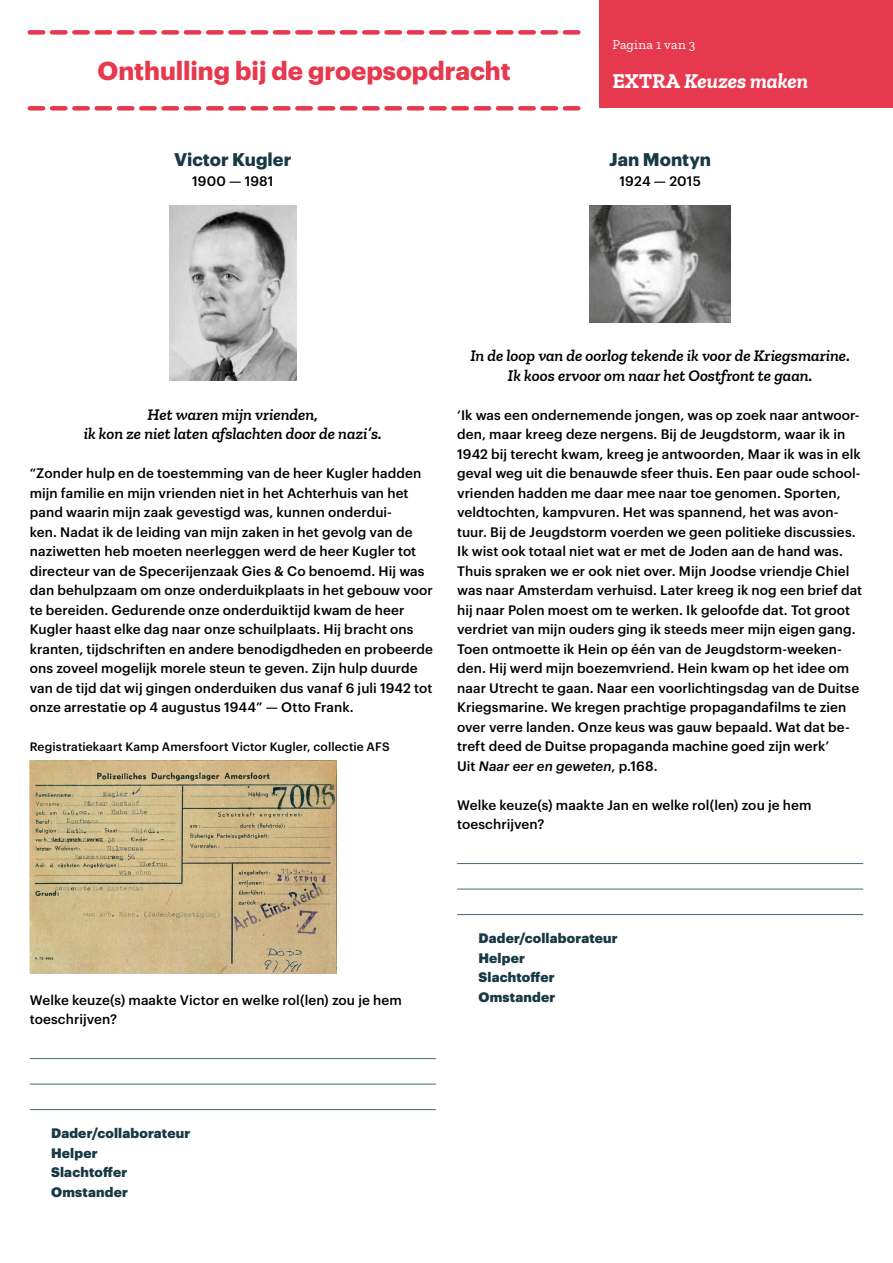
<style>
.page{position:relative;width:893px;height:1263px;background:#fff}
.page>*{position:absolute;margin:0;border:0;box-sizing:border-box;transform-origin:0 0}
.t1{font:700 25.5px "Graphik LC";color:#e6394e}
.t2{font:italic 700 21px "Zilla Slab";letter-spacing:-.005em;color:#fff}
.t3{font:700 18px "Graphik LC";color:#193945}
.t4{font:italic 600 16.5px/19.5px "Zilla Slab";color:#000;text-align:center}
.t5{font:500 13.5px/19.5px "Graphik LC";letter-spacing:.005em;color:#000}
.t6{font:900 13.5px/19.5px "Graphik LC";letter-spacing:.015em;color:#193945}
.t7{font:13.5px "Zilla Slab";letter-spacing:.02em;color:#fff}
.t8{font:500 12px "Graphik LC";letter-spacing:.01em;color:#000}
.s1{font-style:normal}
.s2{font-style:italic}
</style>
<div class="page">
<div style="left:600px;top:0;width:293px;height:108px;background:#e6394e"></div>
<svg style="left:30px;top:106px;width:548px;height:5px"></svg>
<svg style="left:30px;top:30px;width:548px;height:5px"></svg>
<hr style="left:30px;top:1058px;width:406px;height:1px;background:#486874">
<hr style="left:30px;top:1084px;width:406px;height:1px;background:#486874">
<hr style="left:30px;top:1109px;width:406px;height:1px;background:#486874">
<hr style="left:457px;top:863px;width:406px;height:1px;background:#486874">
<hr style="left:457px;top:889px;width:406px;height:1px;background:#486874">
<hr style="left:457px;top:914px;width:406px;height:1px;background:#486874">
<img style="left:30px;top:761px;width:306px;height:213px">
<img style="left:589px;top:205px;width:142px;height:117px">
<img style="left:169px;top:205px;width:128px;height:176px">
<h1 class="t1" style="left:97px;top:51px;width:415px">Onthulling bij de groepsopdracht</h1>
<h3 class="t3" style="left:174px;top:146px;width:119px">Victor Kugler</h3>
<p class="t5" style="left:192px;top:170px;width:83px">1900 — 1981</p>
<p class="t7" style="left:612px;top:37px;width:85px">Pagina 1 van 3</p>
<h2 class="t2" style="left:612px;top:69px;width:197px"><span class="s1">EXTRA</span> Keuzes maken</h2>
<h3 class="t3" style="left:609px;top:146px;width:103px">Jan Montyn</h3>
<p class="t5" style="left:619px;top:170px;width:83px">1924 — 2015</p>
<p class="t4" style="left:84px;top:405px;width:300px">Het waren mijn vrienden,<br>ik kon ze niet laten afslachten door de nazi’s.</p>
<p class="t5" style="left:30px;top:462px;width:405px">“Zonder hulp en de toestemming van de heer Kugler hadden mijn familie en mijn vrienden niet in het Achterhuis van het pand waarin mijn zaak gevestigd was, kunnen onderdui-<br>ken. Nadat ik de leiding van mijn zaken in het gevolg van de naziwetten heb moeten neerleggen werd de heer Kugler tot directeur van de Specerijenzaak Gies &amp; Co benoemd. Hij was dan behulpzaam om onze onderduikplaats in het gebouw voor te bereiden. Gedurende onze onderduiktijd kwam de heer Kugler haast elke dag naar onze schuilplaats. Hij bracht ons kranten, tijdschriften en andere benodigdheden en probeerde ons zoveel mogelijk morele steun te geven. Zijn hulp duurde van de tijd dat wij gingen onderduiken dus vanaf 6 juli 1942 tot onze arrestatie op 4 augustus 1944” — Otto Frank.</p>
<p class="t8" style="left:30px;top:738px;width:361px">Registratiekaart Kamp Amersfoort Victor Kugler, collectie AFS</p>
<p class="t4" style="left:470px;top:346px;width:381px">In de loop van de oorlog tekende ik voor de Kriegsmarine.<br>Ik koos ervoor om naar het Oostfront te gaan.</p>
<p class="t5" style="left:457px;top:404px;width:407px">‘Ik was een ondernemende jongen, was op zoek naar antwoor&shy;den, maar kreeg deze nergens. Bij de Jeugdstorm, waar ik in 1942 bij terecht kwam, kreeg je antwoorden, Maar ik was in elk geval weg uit die benauwde sfeer thuis. Een paar oude school&shy;vrienden hadden me daar mee naar toe genomen. Sporten, veldtochten, kampvuren. Het was spannend, het was avon&shy;tuur. Bij de Jeugdstorm voerden we geen politieke discussies.<br>Ik wist ook totaal niet wat er met de Joden aan de hand was.<br>Thuis spraken we er ook niet over. Mijn Joodse vriendje Chiel was naar Amsterdam verhuisd. Later kreeg ik nog een brief dat hij naar Polen moest om te werken. Ik geloofde dat. Tot groot verdriet van mijn ouders ging ik steeds meer mijn eigen gang.<br>Toen ontmoette ik Hein op één van de Jeugdstorm-weeken&shy;den. Hij werd mijn boezemvriend. Hein kwam op het idee om naar Utrecht te gaan. Naar een voorlichtingsdag van de Duitse Kriegsmarine. We kregen prachtige propagandafilms te zien over verre landen. Onze keus was gauw bepaald. Wat dat be&shy;treft deed de Duitse propaganda machine goed zijn werk’<br>Uit <span class="s2">Naar eer en geweten</span>, p.168.</p>
<p class="t5" style="left:457px;top:794px;width:356px">Welke keuze(s) maakte Jan en welke rol(len) zou je hem toeschrijven?</p>
<p class="t5" style="left:30px;top:989px;width:374px">Welke keuze(s) maakte Victor en welke rol(len) zou je hem toeschrijven?</p>
<p class="t6" style="left:51px;top:1122px;width:141px">Dader/collaborateur<br>Helper<br>Slachtoffer<br>Omstander</p>
<p class="t6" style="left:478px;top:927px;width:141px">Dader/collaborateur<br>Helper<br>Slachtoffer<br>Omstander</p>
</div>
